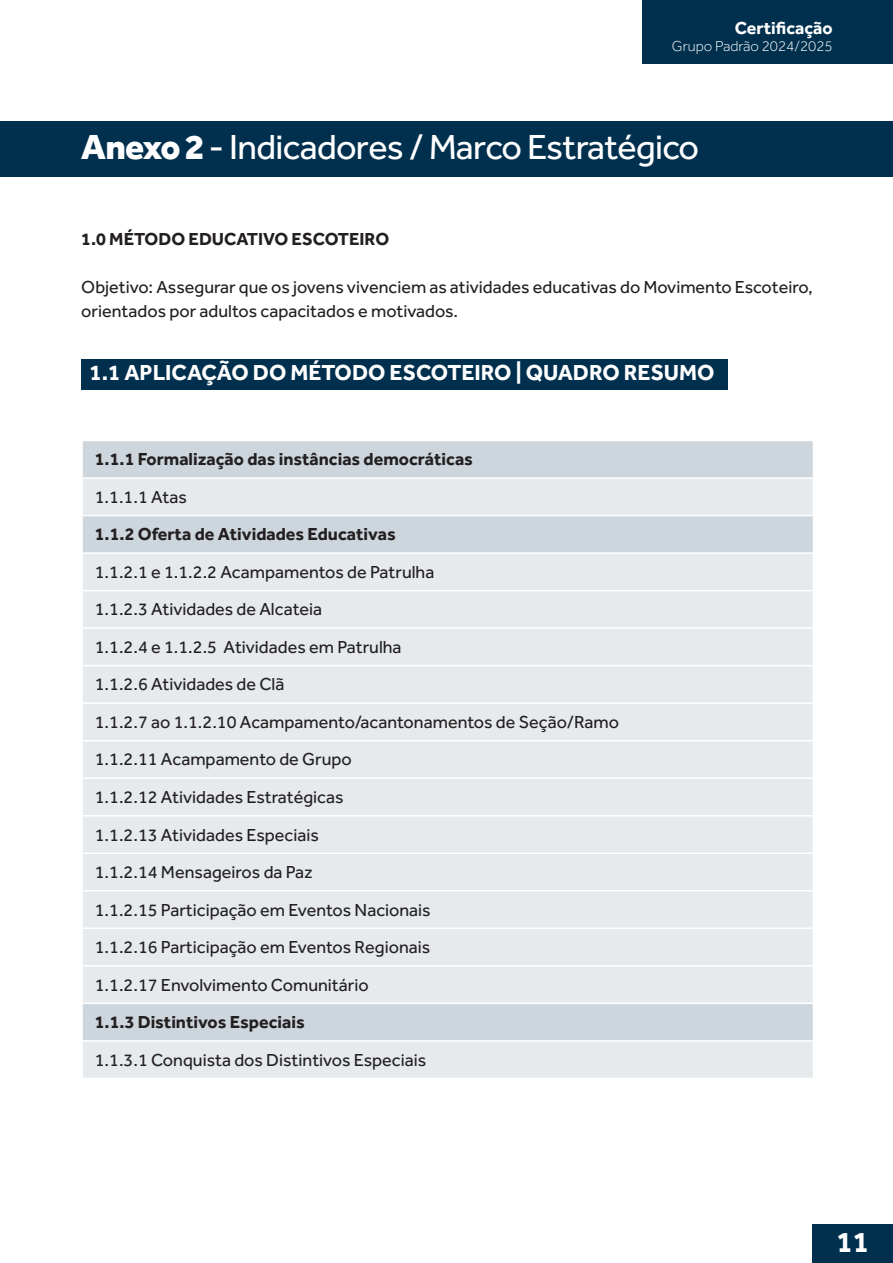
<style>
.page{position:relative;width:893px;height:1263px;background:#fff}
.page>*{position:absolute;margin:0;border:0;box-sizing:border-box;transform-origin:0 0}
.t1{font:36px "Effra";letter-spacing:-.02em;color:#fff}
.t2{font:700 30px "Effra";color:#fff}
.t3{font:700 22.5px "Effra";color:#fff}
.base_effra{font:18px/24px "Effra";color:#231f20}
.base_effra-2{font:700 18px "Effra";color:#231f20}
.t4{font:700 18px "Effra";color:#fff}
.t5{font:300 15px "Effra";color:#fff}
.s1{font-weight:800}
</style>
<div class="page">
<div style="left:642px;top:0;width:251px;height:64px;background:#01304e"></div>
<div style="left:813px;top:1225px;width:80px;height:38px;background:#01304e"></div>
<div style="left:81px;top:359px;width:647px;height:30px;background:#01304e"></div>
<div style="left:83px;top:441px;width:730px;height:36px;background:#ccd6dc"></div>
<svg style="left:83px;top:479px;width:730px;height:599px;background:#e2e7eb"></svg>
<hr style="left:81px;top:515px;width:733px;height:1px;background:#fff">
<hr style="left:81px;top:552px;width:733px;height:2px;background:#fff">
<hr style="left:81px;top:590px;width:733px;height:1px;background:#fff">
<hr style="left:81px;top:627px;width:733px;height:2px;background:#fff">
<hr style="left:81px;top:665px;width:733px;height:1px;background:#fff">
<hr style="left:81px;top:702px;width:733px;height:2px;background:#fff">
<hr style="left:81px;top:740px;width:733px;height:1px;background:#fff">
<hr style="left:81px;top:777px;width:733px;height:2px;background:#fff">
<hr style="left:81px;top:815px;width:733px;height:1px;background:#fff">
<hr style="left:81px;top:852px;width:733px;height:2px;background:#fff">
<hr style="left:81px;top:890px;width:733px;height:1px;background:#fff">
<hr style="left:81px;top:927px;width:733px;height:2px;background:#fff">
<hr style="left:81px;top:965px;width:733px;height:1px;background:#fff">
<hr style="left:81px;top:1002px;width:733px;height:2px;background:#fff">
<hr style="left:81px;top:1040px;width:733px;height:1px;background:#fff">
<div style="left:0;top:121px;width:893px;height:55px;background:#01304e"></div>
<p class="t4" style="left:735px;top:17px;width:100px">Certificação</p>
<p class="t5" style="left:672px;top:38px;width:162px">Grupo Padrão 2024/2025</p>
<p class="t1" style="left:81px;top:126px;width:620px"><span class="s1">Anexo 2</span> - Indicadores / Marco Estratégico</p>
<p class="base_effra-2" style="left:81px;top:228px;width:309px">1.0 MÉTODO EDUCATIVO ESCOTEIRO</p>
<p class="base_effra" style="left:81px;top:275px;width:733px">Objetivo: Assegurar que os jovens vivenciem as atividades educativas do Movimento Escoteiro, orientados por adultos capacitados e motivados.</p>
<p class="t3" style="left:89px;top:358px;width:627px">1.1 APLICAÇÃO DO MÉTODO ESCOTEIRO | QUADRO RESUMO</p>
<p class="base_effra-2" style="left:95px;top:448px;width:380px">1.1.1 Formalização das instâncias democráticas</p>
<p class="base_effra" style="left:95px;top:485px;width:94px">1.1.1.1 Atas</p>
<p class="base_effra-2" style="left:95px;top:523px;width:302px">1.1.2 Oferta de Atividades Educativas</p>
<p class="base_effra" style="left:95px;top:560px;width:341px">1.1.2.1 e 1.1.2.2 Acampamentos de Patrulha</p>
<p class="base_effra" style="left:95px;top:597px;width:229px">1.1.2.3 Atividades de Alcateia</p>
<p class="base_effra" style="left:95px;top:635px;width:308px">1.1.2.4 e 1.1.2.5 Atividades em Patrulha</p>
<p class="base_effra" style="left:95px;top:672px;width:191px">1.1.2.6 Atividades de Clã</p>
<p class="base_effra" style="left:95px;top:710px;width:526px">1.1.2.7 ao 1.1.2.10 Acampamento/acantonamentos de Seção/Ramo</p>
<p class="base_effra" style="left:95px;top:747px;width:258px">1.1.2.11 Acampamento de Grupo</p>
<p class="base_effra" style="left:95px;top:785px;width:250px">1.1.2.12 Atividades Estratégicas</p>
<p class="base_effra" style="left:95px;top:822px;width:226px">1.1.2.13 Atividades Especiais</p>
<p class="base_effra" style="left:95px;top:860px;width:219px">1.1.2.14 Mensageiros da Paz</p>
<p class="base_effra" style="left:95px;top:897px;width:337px">1.1.2.15 Participação em Eventos Nacionais</p>
<p class="base_effra" style="left:95px;top:935px;width:337px">1.1.2.16 Participação em Eventos Regionais</p>
<p class="base_effra" style="left:95px;top:972px;width:275px">1.1.2.17 Envolvimento Comunitário</p>
<p class="base_effra-2" style="left:95px;top:1011px;width:211px">1.1.3 Distintivos Especiais</p>
<p class="base_effra" style="left:95px;top:1047px;width:333px">1.1.3.1 Conquista dos Distintivos Especiais</p>
<h2 class="t2" style="left:836px;top:1224px;width:34px">11</h2>
</div>
